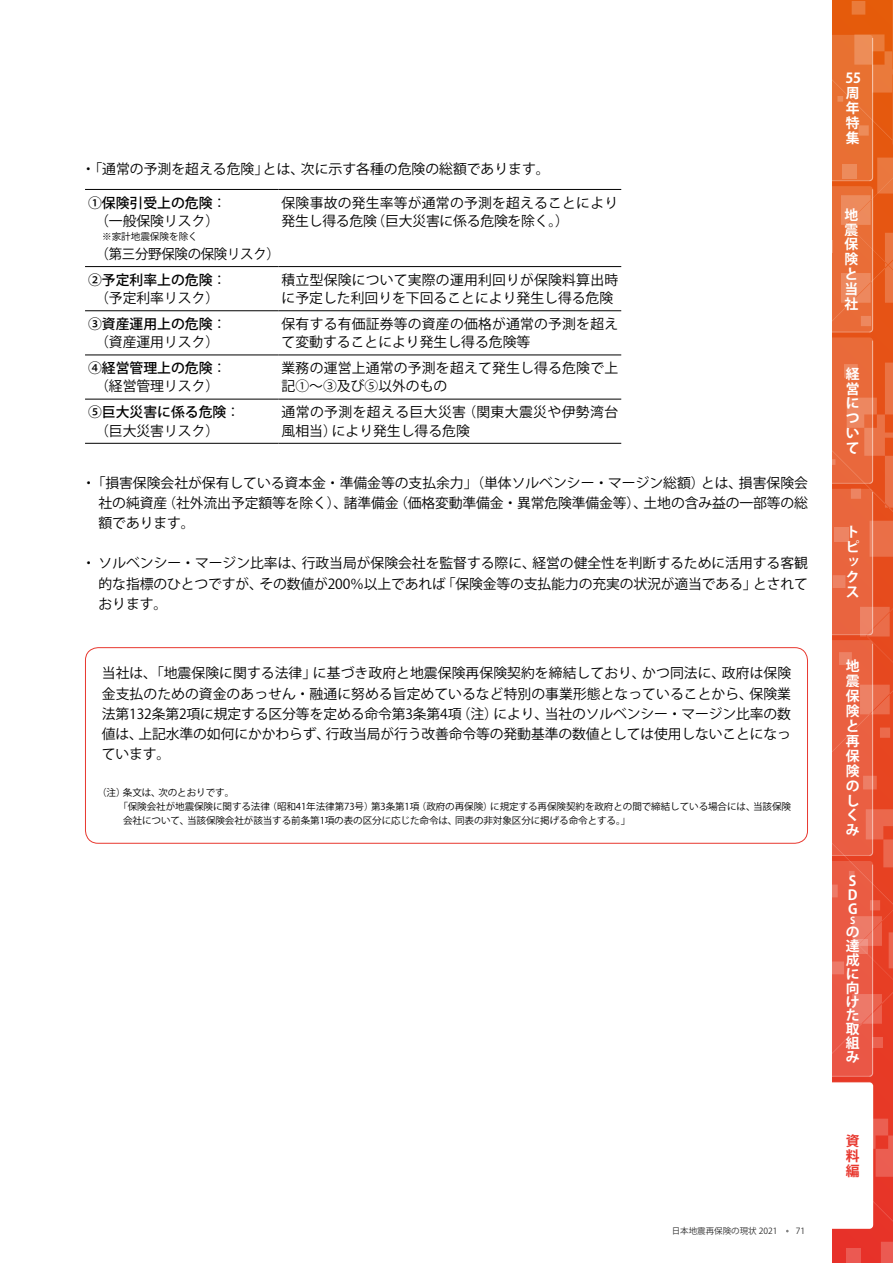
<style>
.page{position:relative;width:893px;height:1263px;background:#fff}
.page>*{position:absolute;margin:0;border:0;box-sizing:border-box;transform-origin:0 0}
.t1{font:13.8px/18.1px "Koz Go Pro";color:#000}
.t2{font:700 13.8px/14.9px "Koz Go Pro";color:#fff;text-align:justify}
.t3{font:13.8px/18.1px "Koz Go Pro";letter-spacing:.03em;color:#000}
.t4{font:13.8px "Koz Go Pro";letter-spacing:-.02em;color:#000}
.t5{font:700 13.8px/14.9px "Koz Go Pro";color:#e8382f;text-align:justify}
.t6{font:9.6px "Koz Go Pro";letter-spacing:-.01em;color:#000}
.t7{font:700 9.6px "Koz Go Pro";color:#fff}
.t8{font:8.55px "Koz Go Pro";color:#333}
.s1{font-weight:500}
</style>
<div class="page">
<div style="left:85px;top:647px;width:723px;height:197px;border:1px solid #e8382f;border-radius:13px"></div>
<hr style="left:85px;top:266px;width:194px;height:1px;background:#000">
<hr style="left:279px;top:266px;width:342px;height:1px;background:#000">
<hr style="left:85px;top:310px;width:194px;height:1px;background:#000">
<hr style="left:279px;top:310px;width:342px;height:1px;background:#000">
<hr style="left:85px;top:355px;width:194px;height:1px;background:#000">
<hr style="left:279px;top:355px;width:342px;height:1px;background:#000">
<hr style="left:85px;top:399px;width:194px;height:1px;background:#000">
<hr style="left:279px;top:399px;width:342px;height:1px;background:#000">
<hr style="left:85px;top:443px;width:194px;height:1px;background:#000">
<hr style="left:279px;top:443px;width:342px;height:1px;background:#000">
<hr style="left:85px;top:189px;width:194px;height:1px;background:#000">
<hr style="left:279px;top:189px;width:342px;height:1px;background:#000">
<div style="left:832px;top:1229px;width:61px;height:34px;background:#e73229"></div>
<svg style="left:881px;top:1242px;width:12px;height:21px"></svg>
<div style="left:846px;top:1248px;width:14px;height:14px;background:#eb5952"></div>
<svg style="left:832px;top:0;width:61px;height:1229px;background:#ea6f4a"></svg>
<p class="t1" style="left:82px;top:160px;width:470px">・「通常の予測を超える危険」とは、次に示す各種の危険の総額であります。</p>
<p class="t1" style="left:88px;top:194px;width:140px"><span class="s1">①保険引受上の危険</span>：　（一般保険リスク）</p>
<p class="t6" style="left:102px;top:230px;width:97px">※家計地震保険を除く</p>
<p class="t4" style="left:88px;top:245px;width:194px">　（第三分野保険の保険リスク）</p>
<p class="t1" style="left:282px;top:194px;width:338px">保険事故の発生率等が通常の予測を超えることにより発生し得る危険（巨大災害に係る危険を除く。）</p>
<p class="t1" style="left:88px;top:271px;width:154px"><span class="s1">②予定利率上の危険</span>：　　（予定利率リスク）</p>
<p class="t1" style="left:282px;top:271px;width:338px">積立型保険について実際の運用利回りが保険料算出時に予定した利回りを下回ることにより発生し得る危険</p>
<p class="t1" style="left:88px;top:315px;width:154px"><span class="s1">③資産運用上の危険</span>：　　（資産運用リスク）</p>
<p class="t1" style="left:282px;top:315px;width:338px">保有する有価証券等の資産の価格が通常の予測を超えて変動することにより発生し得る危険等</p>
<p class="t1" style="left:88px;top:359px;width:154px"><span class="s1">④経営管理上の危険</span>：　　（経営管理リスク）</p>
<p class="t1" style="left:282px;top:359px;width:338px">業務の運営上通常の予測を超えて発生し得る危険で上記①～③及び⑤以外のもの</p>
<p class="t1" style="left:88px;top:404px;width:154px"><span class="s1">⑤巨大災害に係る危険</span>：　（巨大災害リスク）</p>
<p class="t3" style="left:282px;top:404px;width:338px">通常の予測を超える巨大災害（関東大震災や伊勢湾台風相当）により発生し得る危険</p>
<p class="t1" style="left:99px;top:473px;width:711px;line-height:20.2px;text-align:justify;text-indent:-17px">・「損害保険会社が保有している資本金・準備金等の支払余力」（単体ソルベンシー・マージン総額）とは、損害保険会社の純資産（社外流出予定額等を除く）、諸準備金（価格変動準備金・異常危険準備金等）、土地の含み益の一部等の総額であります。</p>
<p class="t1" style="left:99px;top:554px;width:711px;line-height:20.2px;text-align:justify;text-indent:-17px">・ソルベンシー・マージン比率は、行政当局が保険会社を監督する際に、経営の健全性を判断するために活用する客観的な指標のひとつですが、その数値が200％以上であれば「保険金等の支払能力の充実の状況が適当である」とされております。</p>
<p class="t1" style="left:102px;top:664px;width:691px;line-height:20.2px;text-align:justify">当社は、「地震保険に関する法律」に基づき政府と地震保険再保険契約を締結しており、かつ同法に、政府は保険金支払のための資金のあっせん・融通に努める旨定めているなど特別の事業形態となっていることから、保険業法第132条第2項に規定する区分等を定める命令第3条第4項（注）により、当社のソルベンシー・マージン比率の数値は、上記水準の如何にかかわらず、行政当局が行う改善命令等の発動基準の数値としては使用しないことになっています。</p>
<p class="t6" style="left:97px;top:786px;width:139px">（注）条文は、次のとおりです。</p>
<p class="t6" style="left:118px;top:800px;width:674px">「保険会社が地震保険に関する法律（昭和41年法律第73号）第3条第1項（政府の再保険）に規定する再保険契約を政府との間で締結している場合には、当該保険</p>
<p class="t6" style="left:123px;top:814px;width:509px">会社について、当該保険会社が該当する前条第1項の表の区分に応じた命令は、同表の非対象区分に掲げる命令とする。」</p>
<p class="t8" style="left:672px;top:1226px;width:107px">日本地震再保険の現状 2021</p>
<p class="t8" style="left:796px;top:1226px;width:11px">71</p>
<p class="t2" style="left:845px;top:71px;width:17px;text-align:left">55周年特集</p>
<p class="t2" style="left:844px;top:208px;width:15px;text-align:left">地震保険と当社</p>
<p class="t2" style="left:846px;top:367px;width:15px">経営について</p>
<p class="t2" style="left:846px;top:526px;width:15px">トピックス</p>
<p class="t2" style="left:846px;top:660px;width:15px;text-align:left">地震保険と再保険のしくみ</p>
<p class="t2" style="left:848px;top:875px;width:11px;line-height:13.8px">S D G</p>
<p class="t7" style="left:850px;top:914px;width:7px">S</p>
<p class="t2" style="left:846px;top:926px;width:15px;line-height:13.8px">の達成に向けた取組み</p>
<p class="t5" style="left:846px;top:1134px;width:15px">資料編</p>
</div>
